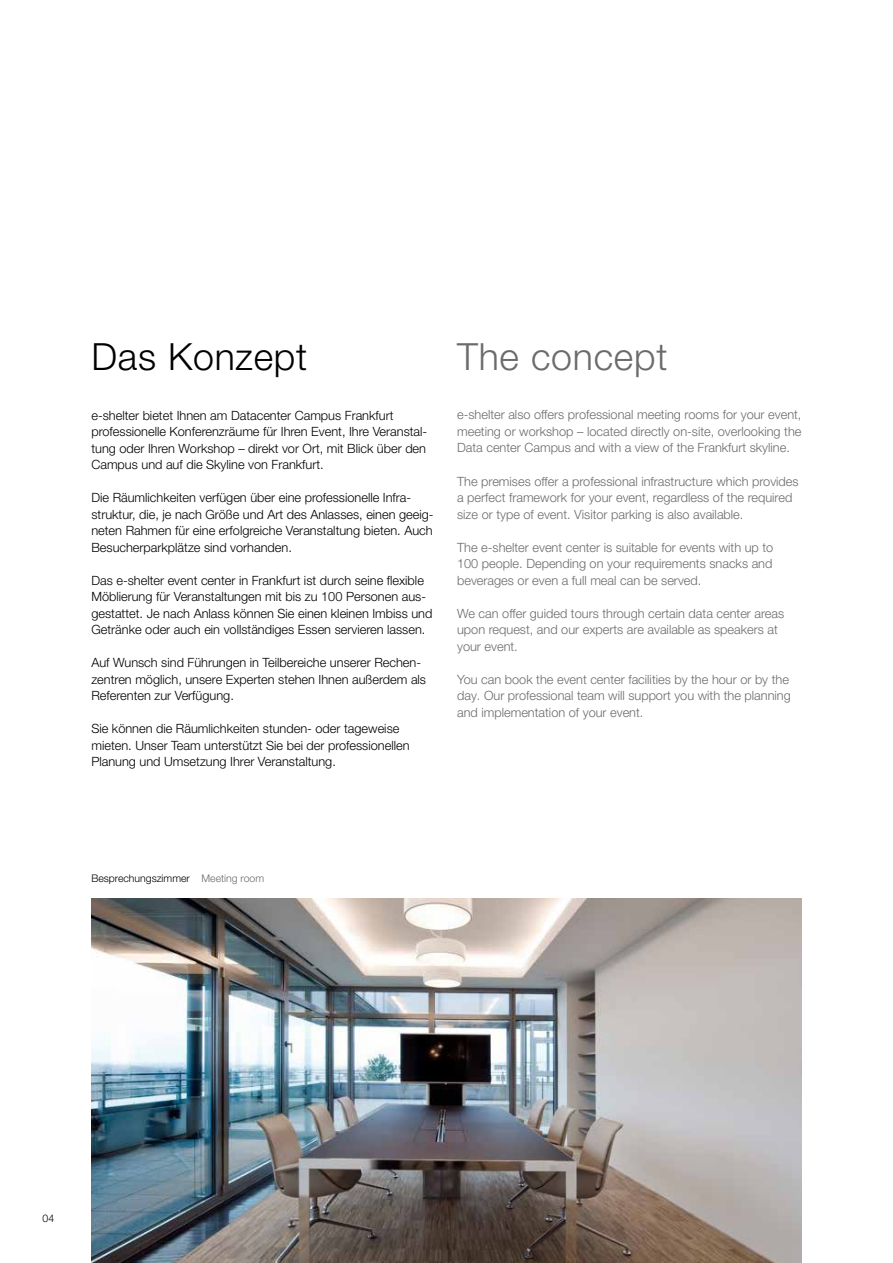
<style>
.page{position:relative;width:893px;height:1263px;background:#fff}
.page>*{position:absolute;margin:0;border:0;box-sizing:border-box;transform-origin:0 0}
.t1{font:300 37.5px "Helvetica Neue LT Pro";letter-spacing:.02em;color:#000}
.t2{font:300 37.5px "Helvetica Neue LT Pro";letter-spacing:.02em;color:#6b6b6a}
.t3{font:300 12.75px/16.5px "Helvetica Neue LT Pro";color:#000}
.t4{font:300 12.75px/16.5px "Helvetica Neue LT Pro";color:#6b6b6a}
.t5{font:300 10.5px "Helvetica Neue LT Pro";color:#000}
.s1{color:#6b6b6a}
</style>
<div class="page">
<img style="left:91px;top:898px;width:710px;height:365px">
<h1 class="t1" style="left:91px;top:334px;width:217px">Das Konzept</h1>
<h1 class="t2" style="left:457px;top:334px;width:212px">The concept</h1>
<p class="t3" style="left:91px;top:406px;width:337px">e-shelter bietet Ihnen am Datacenter Campus Frankfurt professionelle Konferenzräume für Ihren Event, Ihre Veranstal&shy;tung oder Ihren Workshop – direkt vor Ort, mit Blick über den Campus und auf die Skyline von Frankfurt.</p>
<p class="t3" style="left:91px;top:489px;width:344px">Die Räumlichkeiten verfügen über eine professionelle Infra&shy;struktur, die, je nach Größe und Art des Anlasses, einen geeig&shy;neten Rahmen für eine erfolgreiche Veranstaltung bieten. Auch Besucherparkplätze sind vorhanden.</p>
<p class="t3" style="left:91px;top:571px;width:342px">Das e-shelter event center in Frankfurt ist durch seine flexible Möblierung für Veranstaltungen mit bis zu 100 Personen aus&shy;gestattet. Je nach Anlass können Sie einen kleinen Imbiss und Getränke oder auch ein vollständiges Essen servieren lassen.</p>
<p class="t3" style="left:91px;top:654px;width:336px">Auf Wunsch sind Führungen in Teilbereiche unserer Rechen&shy;zentren möglich, unsere Experten stehen Ihnen außerdem als<br>Referenten zur Verfügung.</p>
<p class="t3" style="left:91px;top:720px;width:320px">Sie können die Räumlichkeiten stunden- oder tageweise mieten. Unser Team unterstützt Sie bei der professionellen<br>Planung und Umsetzung Ihrer Veranstaltung.</p>
<p class="t4" style="left:457px;top:406px;width:346px;text-align:justify">e-shelter also offers professional meeting rooms for your event, meeting or workshop – located directly on-site, overlooking the Data center Campus and with a view of the Frankfurt skyline.</p>
<p class="t4" style="left:457px;top:472px;width:343px">The premises offer a professional infrastructure which provides a perfect framework for your event, regardless of the required size or type of event. Visitor parking is also available.</p>
<p class="t4" style="left:457px;top:538px;width:318px;text-align:justify">The e-shelter event center is suitable for events with up to 100 people. Depending on your requirements snacks and beverages or even a full meal can be served.</p>
<p class="t4" style="left:457px;top:604px;width:329px">We can offer guided tours through certain data center areas upon request, and our experts are available as speakers at your event.</p>
<p class="t4" style="left:457px;top:670px;width:335px">You can book the event center facilities by the hour or by the day. Our professional team will support you with the planning and implementation of your event.</p>
<p class="t5" style="left:91px;top:871px;width:174px">Besprechungszimmer <span class="s1">Meeting room</span></p>
<p class="t5" style="left:43px;top:1211px;width:13px">04</p>
</div>
